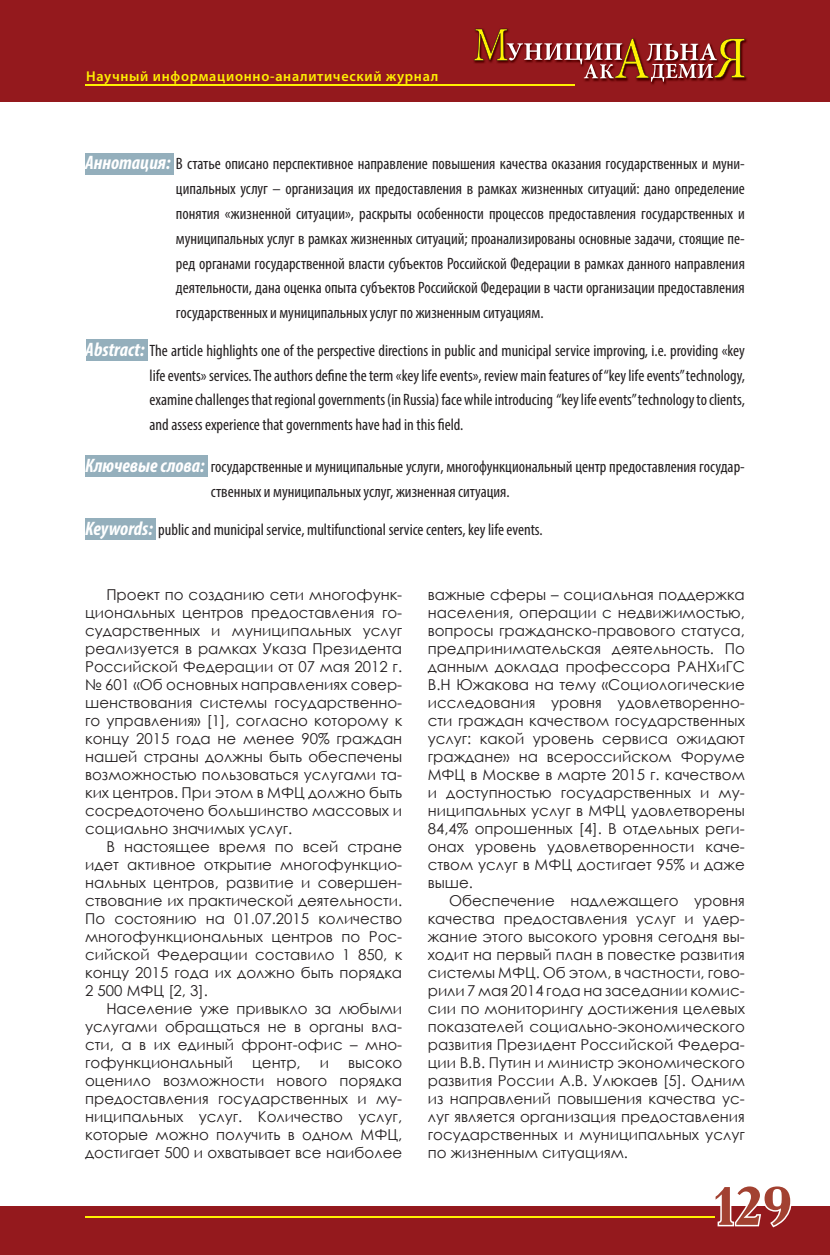
<style>
.page{position:relative;width:830px;height:1255px;background:#fff}
.page>*{position:absolute;margin:0;border:0;box-sizing:border-box;transform-origin:0 0}
.t1{font:700 54px "Academy C";color:#a24131}
.t2{font:condensed 16.5px/24.8px "Myriad Pro";color:#231f20;text-align:justify}
.t3{font:15px/18px "Century Gothic";color:#231f20;text-align:justify}
.t4{font:600 14.25px "Myriad Pro";letter-spacing:.05em;color:#fff101}
.s1{font-weight:700;font-style:italic;font-size:19.5px;color:#fff}
</style>
<div class="page">
<div style="left:0;top:0;width:829px;height:102px;background:#94191d"></div>
<img style="left:473px;top:38px;width:274px;height:48px">
<svg style="left:473px;top:29px;width:271px;height:53px"></svg>
<hr style="left:85px;top:84px;width:489px;height:1px;background:#fff101">
<div style="left:0;top:1205px;width:829px;height:49px;background:#94191d"></div>
<hr style="left:85px;top:1215px;width:629px;height:2px;background:#fff101">
<svg style="left:712px;top:1205px;width:80px;height:23px"></svg>
<div style="left:85px;top:519px;width:70px;height:21px;background:#94afbc"></div>
<div style="left:85px;top:455px;width:122px;height:21px;background:#94afbc"></div>
<div style="left:85px;top:153px;width:88px;height:21px;background:#94afbc"></div>
<div style="left:86px;top:339px;width:61px;height:21px;background:#94afbc"></div>
<p class="t4" style="left:86px;top:67px;width:353px">Научный информационно-аналитический журнал</p>
<p class="t2" style="left:176px;top:151px;width:570px;text-indent:-91px"><span class="s1">Аннотация:</span> В статье описано перспективное направление повышения качества оказания государственных и муни&shy;ципальных услуг – организация их предоставления в рамках жизненных ситуаций: дано определение понятия «жизненной ситуации», раскрыты особенности процессов предоставления государственных и муниципальных услуг в рамках жизненных ситуаций; проанализированы основные задачи, стоящие пе&shy;ред органами государственной власти субъектов Российской Федерации в рамках данного направления деятельности, дана оценка опыта субъектов Российской Федерации в части организации предоставления государственных и муниципальных услуг по жизненным ситуациям.</p>
<p class="t2" style="left:149px;top:338px;width:596px;text-indent:-64px"><span class="s1">Abstract:</span> The article highlights one of the perspective directions in public and municipal service improving, i.e. providing «key life events» services. The authors define the term «key life events», review main features of “key life events” technology, examine challenges that regional governments (in Russia) face while introducing “key life events” technology to clients, and assess experience that governments have had in this field.</p>
<p class="t2" style="left:210px;top:454px;width:535px;text-indent:-125px"><span class="s1">Ключевые слова:</span> государственные и муниципальные услуги, многофункциональный центр предоставления государ&shy;ственных и муниципальных услуг, жизненная ситуация.</p>
<p class="t2" style="left:85px;top:517px;width:459px"><span class="s1">Keywords:</span> public and municipal service, multifunctional service centers, key life events.</p>
<p class="t3" style="left:85px;top:585px;width:318px;text-indent:21px">Проект по созданию сети многофунк&shy;циональных центров предоставления го&shy;сударственных и муниципальных услуг реализуется в рамках Указа Президента Российской Федерации от 07 мая 2012 г. № 601 «Об основных направлениях совер&shy;шенствования системы государственно&shy;го управления» [1], согласно которому к концу 2015 года не менее 90% граждан нашей страны должны быть обеспечены возможностью пользоваться услугами та&shy;ких центров. При этом в МФЦ должно быть сосредоточено большинство массовых и социально значимых услуг.</p>
<p class="t3" style="left:85px;top:837px;width:318px;text-indent:21px">В настоящее время по всей стране идет активное открытие многофункцио&shy;нальных центров, развитие и совершен&shy;ствование их практической деятельности.<br>По состоянию на 01.07.2015 количество многофункциональных центров по Рос&shy;сийской Федерации составило 1 850, к концу 2015 года их должно быть порядка 2 500 МФЦ [2, 3].</p>
<p class="t3" style="left:85px;top:999px;width:318px;text-indent:21px">Население уже привыкло за любыми услугами обращаться не в органы вла&shy;сти, а в их единый фронт-офис – мно&shy;гофункциональный</p>
<p class="t3" style="left:85px;top:1053px;width:318px;text-indent:263px">высоко оценило возможности нового порядка предоставления государственных и му&shy;ниципальных услуг. Количество услуг, которые можно получить в одном МФЦ, достигает 500 и охватывает все наиболее</p>
<p class="t3" style="left:252px;top:1053px;width:50px">центр,</p>
<p class="t3" style="left:320px;top:1053px;width:11px">и</p>
<p class="t3" style="left:427px;top:585px;width:318px">важные сферы – социальная поддержка населения, операции с недвижимостью, вопросы гражданско-правового статуса, предпринимательская деятельность. По данным доклада профессора РАНХиГС В.Н Южакова на тему «Социологические исследования уровня удовлетворенно&shy;сти граждан качеством государственных услуг: какой уровень сервиса ожидают граждане» на всероссийском Форуме МФЦ в Москве в марте 2015 г. качеством и доступностью государственных и му&shy;ниципальных услуг в МФЦ удовлетворены 84,4% опрошенных [4]. В отдельных реги&shy;онах уровень удовлетворенности каче&shy;ством услуг в МФЦ достигает 95% и даже выше.</p>
<p class="t3" style="left:427px;top:891px;width:318px;text-indent:21px">Обеспечение надлежащего уровня качества предоставления услуг и удер&shy;жание этого высокого уровня сегодня вы&shy;ходит на первый план в повестке развития системы МФЦ. Об этом, в частности, гово&shy;рили 7 мая 2014 года на заседании комис&shy;сии по мониторингу достижения целевых показателей социально-экономического развития Президент Российской Федера&shy;ции В.В. Путин и министр экономического развития России А.В. Улюкаев [5]. Одним из направлений повышения качества ус&shy;луг является организация предоставления государственных и муниципальных услуг по жизненным ситуациям.</p>
<h1 class="t1" style="left:713px;top:1170px;width:81px">129</h1>
</div>
